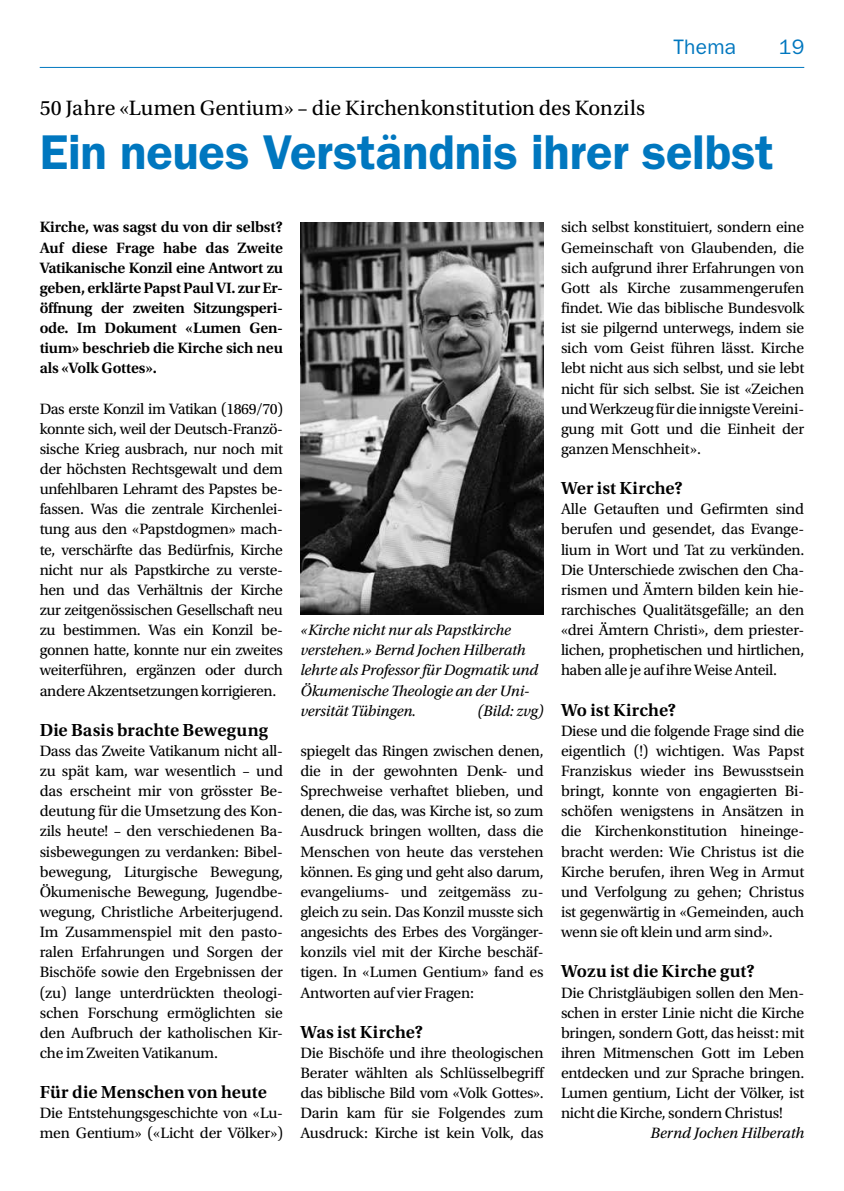
<style>
.page{position:relative;width:844px;height:1191px;background:#fff}
.page>*{position:absolute;margin:0;border:0;box-sizing:border-box;transform-origin:0 0}
.t1{font:600 49px "ITC Franklin Gothic Std";letter-spacing:-.005em;color:#0077bf}
.t2{font:21.88px "Utopia Std";color:#000}
.t3{font:21px "ITC Franklin Gothic Std";letter-spacing:.01em;color:#0077bf}
.t4{font:600 18.38px "Utopia Std";letter-spacing:.005em;color:#000}
.t5{font:15.75px/20.1px "Utopia Std";letter-spacing:-.015em;color:#000;text-align:justify}
.t6{font:600 15.75px/20.1px "Utopia Std";letter-spacing:-.01em;color:#000;text-align:justify}
.t7{font:italic 15.75px/20.1px "Utopia Std";letter-spacing:-.01em;color:#000}
</style>
<div class="page">
<hr style="left:40px;top:67px;width:764px;height:1px;background:#0077bf">
<img style="left:300px;top:222px;width:243px;height:393px">
<h3 class="t3" style="left:673px;top:35px;width:64px">Thema</h3>
<h3 class="t3" style="left:778px;top:35px;width:27px">19</h3>
<h2 class="t2" style="left:40px;top:96px;width:606px">50 Jahre «Lumen Gentium» – die Kirchenkonstitution des Konzils</h2>
<h1 class="t1" style="left:40px;top:123px;width:735px">Ein neues Verständnis ihrer selbst</h1>
<p class="t6" style="left:40px;top:217px;width:245px">Kirche, was sagst du von dir selbst?<br>Auf diese Frage habe das Zweite Vatikanische Konzil eine Antwort zu geben, erklärte Papst Paul VI. zur Er&shy;öffnung der zweiten Sitzungsperi&shy;ode. Im Dokument «Lumen Gen&shy;tium» beschrieb die Kirche sich neu als «Volk Gottes».</p>
<p class="t5" style="left:40px;top:399px;width:245px;text-align:left">Das erste Konzil im Vatikan (1869/70) konnte sich, weil der Deutsch-Franzö&shy;sische Krieg ausbrach, nur noch mit der höchsten Rechtsgewalt und dem unfehlbaren Lehramt des Papstes be&shy;fassen. Was die zentrale Kirchenlei&shy;tung aus den «Papstdogmen» mach&shy;te, verschärfte das Bedürfnis, Kirche nicht nur als Papstkirche zu verste&shy;hen und das Verhältnis der Kirche zur zeitgenössischen Gesellschaft neu zu bestimmen. Was ein Konzil be&shy;gonnen hatte, konnte nur ein zweites weiterführen, ergänzen oder durch andere Akzentsetzungen korrigieren.</p>
<p class="t4" style="left:40px;top:719px;width:230px">Die Basis brachte Bewegung</p>
<p class="t5" style="left:40px;top:741px;width:245px;text-align:left">Dass das Zweite Vatikanum nicht all&shy;zu spät kam, war wesentlich – und das erscheint mir von grösster Be&shy;deutung für die Umsetzung des Kon&shy;zils heute! – den verschiedenen Ba&shy;sisbewegungen zu verdanken: Bibel&shy;bewegung, Liturgische Bewegung, Ökumenische Bewegung, Jugendbe&shy;wegung, Christliche Arbeiterjugend.<br>Im Zusammenspiel mit den pasto&shy;ralen Erfahrungen und Sorgen der Bischöfe sowie den Ergebnissen der (zu) lange unterdrückten theologi&shy;schen Forschung ermöglichten sie den Aufbruch der katholischen Kir&shy;che im Zweiten Vatikanum.</p>
<p class="t4" style="left:40px;top:1081px;width:229px">Für die Menschen von heute</p>
<p class="t5" style="left:40px;top:1103px;width:245px">Die Entstehungsgeschichte von «Lu&shy;men Gentium» («Licht der Völker»)</p>
<p class="t7" style="left:300px;top:620px;width:239px">«Kirche nicht nur als Papstkirche verstehen.» Bernd Jochen Hilberath lehrte als Professor für Dogmatik und<br>Ökumenische Theologie an der Uni&shy;versität Tübingen.</p>
<p class="t7" style="left:477px;top:700px;width:67px">(Bild: zvg)</p>
<p class="t5" style="left:300px;top:741px;width:245px">spiegelt das Ringen zwischen denen, die in der gewohnten Denk- und Sprechweise verhaftet blieben, und denen, die das, was Kirche ist, so zum Ausdruck bringen wollten, dass die Menschen von heute das verstehen können. Es ging und geht also darum, evangeliums- und zeitgemäss zu&shy;gleich zu sein. Das Konzil musste sich angesichts des Erbes des Vorgänger&shy;konzils viel mit der Kirche beschäf&shy;tigen. In «Lumen Gentium» fand es Antworten auf vier Fragen:</p>
<p class="t4" style="left:300px;top:1021px;width:124px">Was ist Kirche?</p>
<p class="t5" style="left:300px;top:1043px;width:246px">Die Bischöfe und ihre theologischen Berater wählten als Schlüsselbegriff das biblische Bild vom «Volk Gottes».<br>Darin kam für sie Folgendes zum Ausdruck: Kirche ist kein Volk, das</p>
<p class="t5" style="left:561px;top:217px;width:245px">sich selbst konstituiert, sondern eine Gemeinschaft von Glaubenden, die sich aufgrund ihrer Erfahrungen von Gott als Kirche zusammengerufen findet. Wie das biblische Bundesvolk ist sie pilgernd unterwegs, indem sie sich vom Geist führen lässt. Kirche lebt nicht aus sich selbst, und sie lebt nicht für sich selbst. Sie ist «Zeichen und Werkzeug für die innigste Vereini&shy;gung mit Gott und die Einheit der ganzen Menschheit».</p>
<p class="t4" style="left:561px;top:478px;width:123px">Wer ist Kirche?</p>
<p class="t5" style="left:561px;top:499px;width:245px">Alle Getauften und Gefirmten sind berufen und gesendet, das Evange&shy;lium in Wort und Tat zu verkünden.<br>Die Unterschiede zwischen den Cha&shy;rismen und Ämtern bilden kein hie&shy;rarchisches Qualitätsgefälle; an den «drei Ämtern Christi», dem priester&shy;lichen, prophetischen und hirtlichen, haben alle je auf ihre Weise Anteil.</p>
<p class="t4" style="left:561px;top:699px;width:117px">Wo ist Kirche?</p>
<p class="t5" style="left:561px;top:721px;width:245px">Diese und die folgende Frage sind die eigentlich (!) wichtigen. Was Papst Franziskus wieder ins Bewusstsein bringt, konnte von engagierten Bi&shy;schöfen wenigstens in Ansätzen in die Kirchenkonstitution hineinge&shy;bracht werden: Wie Christus ist die Kirche berufen, ihren Weg in Armut und Verfolgung zu gehen; Christus ist gegenwärtig in «Gemeinden, auch wenn sie oft klein und arm sind».</p>
<p class="t4" style="left:561px;top:961px;width:195px">Wozu ist die Kirche gut?</p>
<p class="t5" style="left:561px;top:982px;width:245px">Die Christgläubigen sollen den Men&shy;schen in erster Linie nicht die Kirche bringen, sondern Gott, das heisst: mit ihren Mitmenschen Gott im Leben entdecken und zur Sprache bringen.<br>Lumen gentium, Licht der Völker, ist nicht die Kirche, sondern Christus!</p>
<p class="t7" style="left:650px;top:1123px;width:155px">Bernd Jochen Hilberath</p>
</div>
